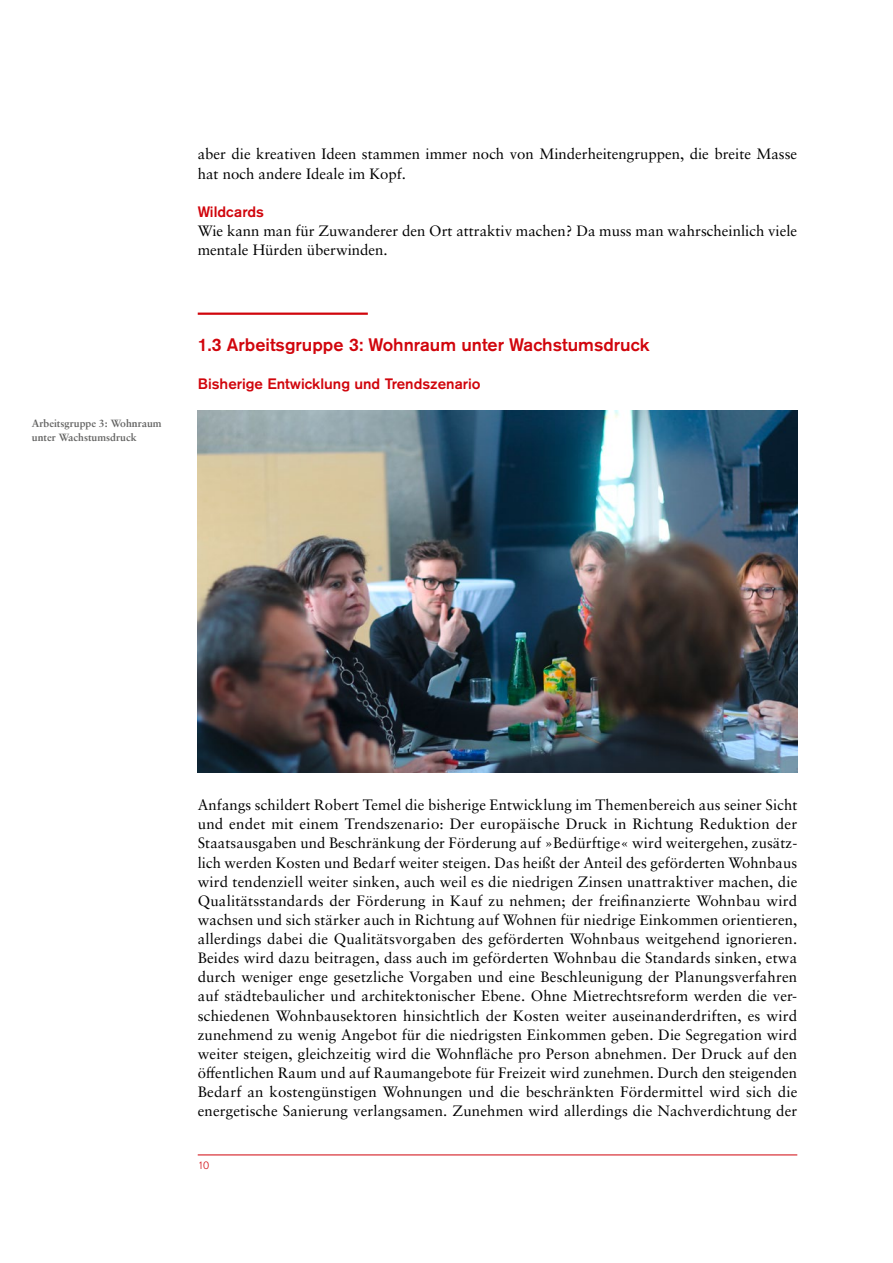
<style>
.page{position:relative;width:893px;height:1263px;background:#fff}
.page>*{position:absolute;margin:0;border:0;box-sizing:border-box;transform-origin:0 0}
.Überschrift_2{font:500 18px "Akzidenz Grotesk Pro";color:#d1050c}
.Lauftext{font:15px/19.2px "Sabon LT Pro";color:#000}
.Überschrift_3{font:500 15px "Akzidenz Grotesk Pro";color:#d1050c}
.t1{font:700 10.5px/13.5px "Sabon LT Pro";color:#636362}
.t2{font:300 10.5px "Akzidenz Grotesk Pro";color:#d1050c}
</style>
<div class="page">
<hr style="left:198px;top:1154px;width:599px;height:1px;background:#d1050c">
<hr style="left:198px;top:313px;width:170px;height:2px;background:#d1050c">
<img style="left:198px;top:411px;width:599px;height:361px">
<p class="t1" style="left:32px;top:417px;width:131px">Arbeitsgruppe 3: Wohnraum unter Wachstumsdruck</p>
<p class="Lauftext" style="left:198px;top:144px;width:601px">aber die kreativen Ideen stammen immer noch von Minderheitengruppen, die breite Masse hat noch andere Ideale im Kopf.</p>
<h3 class="Überschrift_3" style="left:198px;top:202px;width:68px">Wildcards</h3>
<p class="Lauftext" style="left:198px;top:221px;width:601px">Wie kann man für Zuwanderer den Ort attraktiv machen? Da muss man wahrscheinlich viele mentale Hürden überwinden.</p>
<h2 class="Überschrift_2" style="left:198px;top:333px;width:453px">1.3 Arbeitsgruppe 3: Wohnraum unter Wachstumsdruck</h2>
<h3 class="Überschrift_3" style="left:198px;top:374px;width:284px">Bisherige Entwicklung und Trendszenario</h3>
<p class="Lauftext" style="left:198px;top:795px;width:601px;text-align:justify">Anfangs schildert Robert Temel die bisherige Entwicklung im Themenbereich aus seiner Sicht und endet mit einem Trendszenario: Der europäische Druck in Richtung Reduktion der Staatsausgaben und Beschränkung der Förderung auf »Bedürftige« wird weitergehen, zusätz&shy;lich werden Kosten und Bedarf weiter steigen. Das heißt der Anteil des geförderten Wohnbaus wird tendenziell weiter sinken, auch weil es die niedrigen Zinsen unattraktiver machen, die Qualitätsstandards der Förderung in Kauf zu nehmen; der freifinanzierte Wohnbau wird wachsen und sich stärker auch in Richtung auf Wohnen für niedrige Einkommen orientieren, allerdings dabei die Qualitätsvorgaben des geförderten Wohnbaus weitgehend ignorieren.<br>Beides wird dazu beitragen, dass auch im geförderten Wohnbau die Standards sinken, etwa durch weniger enge gesetzliche Vorgaben und eine Beschleunigung der Planungsverfahren auf städtebaulicher und architektonischer Ebene. Ohne Mietrechtsreform werden die ver&shy;schiedenen Wohnbausektoren hinsichtlich der Kosten weiter auseinanderdriften, es wird zunehmend zu wenig Angebot für die niedrigsten Einkommen geben. Die Segregation wird weiter steigen, gleichzeitig wird die Wohnfläche pro Person abnehmen. Der Druck auf den öffentlichen Raum und auf Raumangebote für Freizeit wird zunehmen. Durch den steigenden Bedarf an kostengünstigen Wohnungen und die beschränkten Fördermittel wird sich die energetische Sanierung verlangsamen. Zunehmen wird allerdings die Nachverdichtung der</p>
<p class="t2" style="left:198px;top:1158px;width:13px">10</p>
</div>
